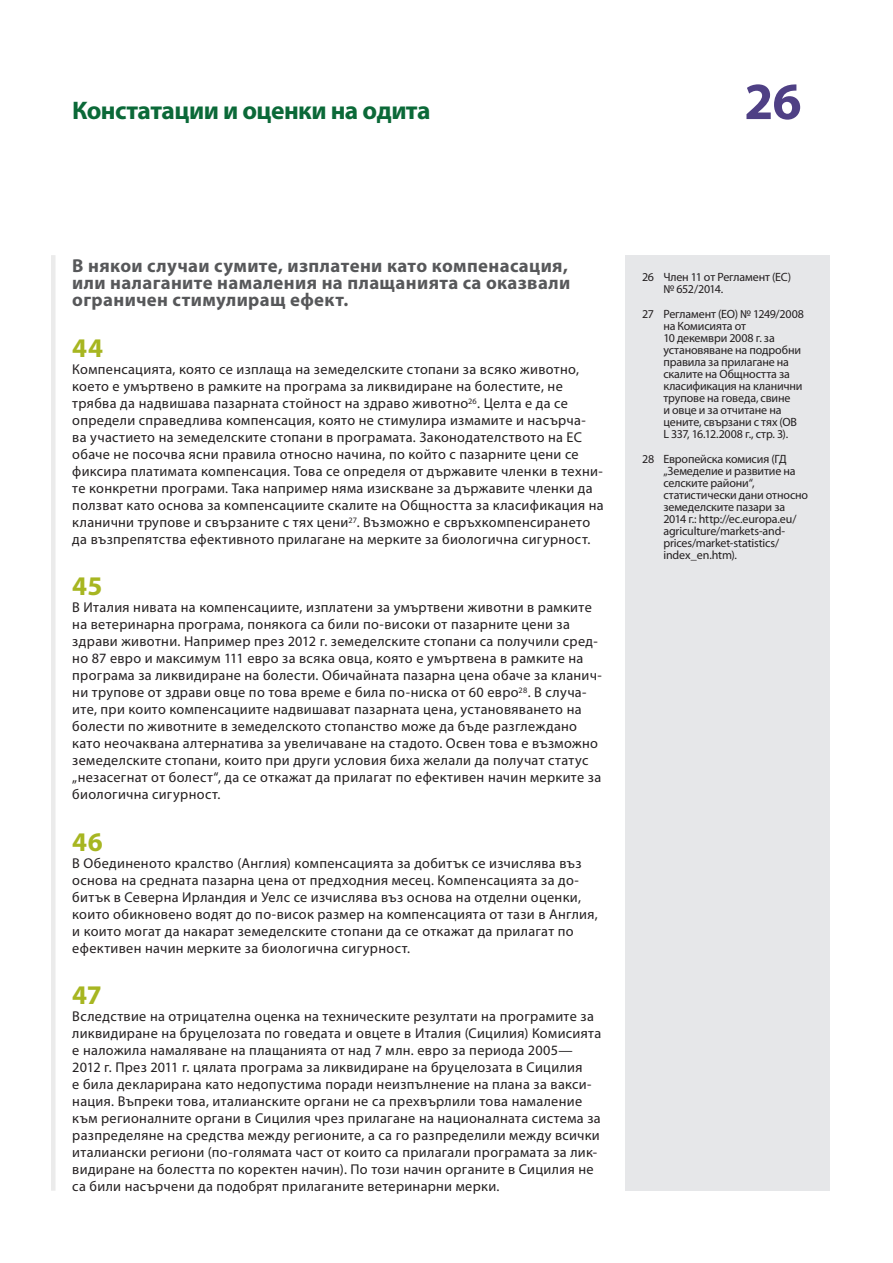
<style>
.page{position:relative;width:893px;height:1263px;background:#fff}
.page>*{position:absolute;margin:0;border:0;box-sizing:border-box;transform-origin:0 0}
.t1{font:700 52.5px "Myriad Pro";color:#4f4085}
.E_05_-_CHAP__1__TEXT{font:700 27px "Myriad Pro";letter-spacing:.015em;color:#a7b621}
.t2{font:700 25.5px "Myriad Pro";letter-spacing:-.02em;color:#0b6938}
.E_03_-_CHAP__TITRE_A{font:700 18.75px/17px "Myriad Pro";letter-spacing:.02em;color:#57585a;text-align:justify}
.E_05_-_CHAP__1__TEXT-2{font:14.25px/17px "Myriad Pro";letter-spacing:.025em;color:#231f20}
.E_08_-_CHAP__FOOTNOT{font:12px/12px "Myriad Pro";letter-spacing:-.01em;color:#231f20}
</style>
<div class="page">
<div style="left:51px;top:255px;width:5px;height:936px;background:#ebebeb"></div>
<div style="left:625px;top:255px;width:204px;height:936px;background:#e6e7e9"></div>
<h3 class="t2" style="left:72px;top:94px;width:360px">Констатации и оценки на одита</h3>
<h1 class="t1" style="left:744px;top:67px;width:59px">26</h1>
<p class="E_03_-_CHAP__TITRE_A" style="left:72px;top:257px;width:499px">В някои случаи сумите, изплатени като компенасация, или налаганите намаления на плащанията са оказвали ограничен стимулиращ ефект.</p>
<p class="E_05_-_CHAP__1__TEXT" style="left:72px;top:330px;width:32px">44</p>
<p class="E_05_-_CHAP__1__TEXT-2" style="left:72px;top:361px;width:533px">Компенсацията, която се изплаща на земеделските стопани за всяко животно, което е умъртвено в рамките на програма за ликвидиране на болестите, не трябва да надвишава пазарната стойност на здраво животно<sup>26</sup>. Целта е да се определи справедлива компенсация, която не стимулира измамите и насърча-<br>ва участието на земеделските стопани в програмата. Законодателството на ЕС обаче не посочва ясни правила относно начина, по който с пазарните цени се фиксира платимата компенсация. Това се определя от държавите членки в техни&shy;те конкретни програми. Така например няма изискване за държавите членки да ползват като основа за компенсациите скалите на Общността за класификация на кланични трупове и свързаните с тях цени<sup>27</sup>. Възможно е свръхкомпенсирането да възпрепятства ефективното прилагане на мерките за биологична сигурност.</p>
<p class="E_05_-_CHAP__1__TEXT" style="left:72px;top:569px;width:32px">45</p>
<p class="E_05_-_CHAP__1__TEXT-2" style="left:72px;top:599px;width:531px">В Италия нивата на компенсациите, изплатени за умъртвени животни в рамките на ветеринарна програма, понякога са били по-високи от пазарните цени за здрави животни. Например през 2012 г. земеделските стопани са получили сред&shy;но 87 евро и максимум 111 евро за всяка овца, която е умъртвена в рамките на програма за ликвидиране на болести. Обичайната пазарна цена обаче за кланич&shy;ни трупове от здрави овце по това време е била по-ниска от 60 евро<sup>28</sup>. В случа&shy;ите, при които компенсациите надвишават пазарната цена, установяването на болести по животните в земеделското стопанство може да бъде разглеждано като неочаквана алтернатива за увеличаване на стадото. Освен това е възможно земеделските стопани, които при други условия биха желали да получат статус „незасегнат от болест“, да се откажат да прилагат по ефективен начин мерките за биологична сигурност.</p>
<p class="E_05_-_CHAP__1__TEXT" style="left:72px;top:824px;width:32px">46</p>
<p class="E_05_-_CHAP__1__TEXT-2" style="left:72px;top:854px;width:527px">В Обединеното кралство (Англия) компенсацията за добитък се изчислява въз основа на средната пазарна цена от предходния месец. Компенсацията за до&shy;битък в Северна Ирландия и Уелс се изчислява въз основа на отделни оценки, които обикновено водят до по-висок размер на компенсацията от тази в Англия, и които могат да накарат земеделските стопани да се откажат да прилагат по ефективен начин мерките за биологична сигурност.</p>
<p class="E_05_-_CHAP__1__TEXT" style="left:72px;top:977px;width:31px">47</p>
<p class="E_05_-_CHAP__1__TEXT-2" style="left:72px;top:1007px;width:530px">Вследствие на отрицателна оценка на техническите резултати на програмите за ликвидиране на бруцелозата по говедата и овцете в Италия (Сицилия) Комисията е наложила намаляване на плащанията от над 7 млн. евро за периода 2005— 2012 г. През 2011 г. цялата програма за ликвидиране на бруцелозата в Сицилия<br>е била декларирана като недопустима поради неизпълнение на плана за вакси&shy;нация. Въпреки това, италианските органи не са прехвърлили това намаление към регионалните органи в Сицилия чрез прилагане на националната система за разпределяне на средства между регионите, а са го разпределили между всички италиански региони (по-голямата част от които са прилагали програмата за лик&shy;видиране на болестта по коректен начин). По този начин органите в Сицилия не са били насърчени да подобрят прилаганите ветеринарни мерки.</p>
<p class="E_08_-_CHAP__FOOTNOT" style="left:663px;top:271px;width:129px;text-indent:-21px">26 Член 11 от Регламент (ЕС) № 652/2014.</p>
<p class="E_08_-_CHAP__FOOTNOT" style="left:663px;top:308px;width:142px;text-indent:-21px">27 Регламент (ЕО) № 1249/2008 на Комисията от<br>10 декември 2008 г. за установяване на подробни правила за прилагане на скалите на Общността за класификация на кланични трупове на говеда, свине<br>и овце и за отчитане на цените, свързани с тях (ОВ<br>L 337, 16.12.2008 г., стр. 3).</p>
<p class="E_08_-_CHAP__FOOTNOT" style="left:663px;top:452px;width:146px;text-indent:-21px">28 Европейска комисия (ГД „Земеделие и развитие на селските райони“, статистически дани относно земеделските пазари за<br>2014 г.: http://ec.europa.eu/ agriculture/markets-and&shy;prices/market-statistics/ index_en.htm).</p>
</div>
